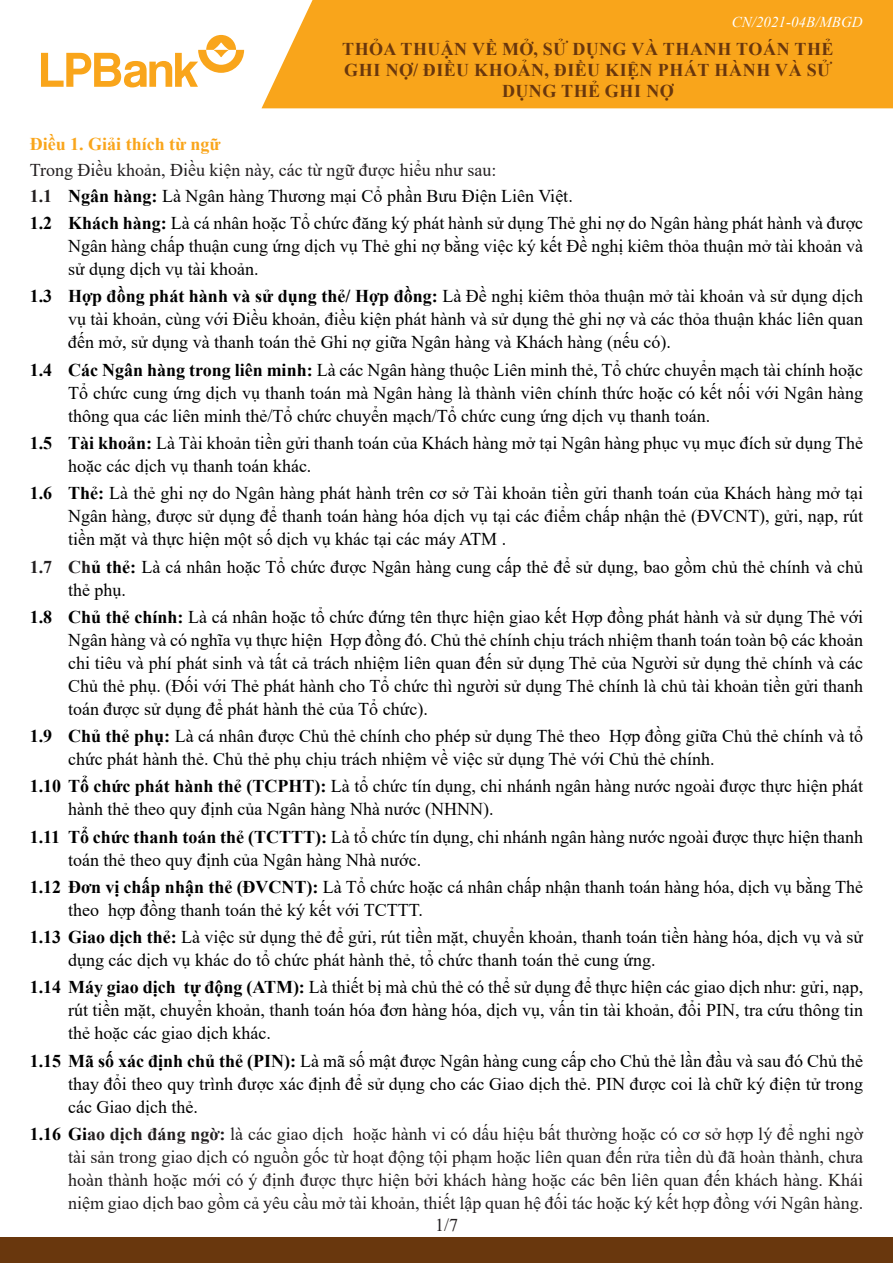
<style>
.page{position:relative;width:893px;height:1263px;background:#fff}
.page>*{position:absolute;margin:0;border:0;box-sizing:border-box;transform-origin:0 0}
.t1{font:18px/23px "Times New Roman";color:#000;text-align:justify}
.text_1{font:18px/23px "Times New Roman";color:#231f20;text-align:justify}
.t2{font:700 18px/21px "Times New Roman";letter-spacing:.035em;color:#69370d;text-align:center}
.head_1{font:700 18px "Times New Roman";color:#f9a51b}
.head_1-2{font:18px "Times New Roman";color:#231f20}
.t3{font:italic 15px "Times New Roman";color:#fff}
.s1{font-weight:700;color:#231f20}
.s2{font-weight:700}
.s3{font-weight:700;color:#000}
</style>
<div class="page">
<div style="left:0;top:1237px;width:893px;height:26px;background:#69370d"></div>
<div style="left:261px;top:0;width:632px;height:108px;background:#f9a51b"></div>
<svg style="left:41px;top:35px;width:203px;height:52px"></svg>
<p class="t3" style="left:732px;top:12px;width:132px">CN/2021-04B/MBGD</p>
<p class="t2" style="left:342px;top:38px;width:493px">THỎA THUẬN VỀ MỞ, SỬ DỤNG VÀ THANH TOÁN THẺ<br>GHI NỢ/ ĐIỀU KHOẢN, ĐIỀU KIỆN PHÁT HÀNH VÀ SỬ<br>DỤNG THẺ GHI NỢ</p>
<p class="head_1" style="left:30px;top:131px;width:192px">Điều 1. Giải thích từ ngữ</p>
<p class="text_1" style="left:30px;top:158px;width:468px">Trong Điều khoản, Điều kiện này, các từ ngữ được hiểu như sau:</p>
<p class="t1" style="left:30px;top:184px;width:545px"><span class="s1">1.1</span> <span class="s2">Ngân hàng:</span> Là Ngân hàng Thương mại Cổ phần Bưu Điện Liên Việt.</p>
<p class="t1" style="left:68px;top:211px;width:797px;text-indent:-38px"><span class="s2">1.2 Khách hàng:</span> Là cá nhân hoặc Tổ chức đăng ký phát hành sử dụng Thẻ ghi nợ do Ngân hàng phát hành và được Ngân hàng chấp thuận cung ứng dịch vụ Thẻ ghi nợ bằng việc ký kết Đề nghị kiêm thỏa thuận mở tài khoản và sử dụng dịch vụ tài khoản.</p>
<p class="t1" style="left:68px;top:284px;width:797px;text-indent:-38px"><span class="s2">1.3 Hợp đồng phát hành và sử dụng thẻ/ Hợp đồng:</span> Là Đề nghị kiêm thỏa thuận mở tài khoản và sử dụng dịch vụ tài khoản, cùng với Điều khoản, điều kiện phát hành và sử dụng thẻ ghi nợ và các thỏa thuận khác liên quan đến mở, sử dụng và thanh toán thẻ Ghi nợ giữa Ngân hàng và Khách hàng (nếu có).</p>
<p class="t1" style="left:68px;top:358px;width:797px;text-indent:-38px"><span class="s2">1.4 Các Ngân hàng trong liên minh:</span> Là các Ngân hàng thuộc Liên minh thẻ, Tổ chức chuyển mạch tài chính hoặc Tổ chức cung ứng dịch vụ thanh toán mà Ngân hàng là thành viên chính thức hoặc có kết nối với Ngân hàng thông qua các liên minh thẻ/Tổ chức chuyển mạch/Tổ chức cung ứng dịch vụ thanh toán.</p>
<p class="t1" style="left:68px;top:431px;width:797px;text-indent:-38px"><span class="s2">1.5 Tài khoản:</span> Là Tài khoản tiền gửi thanh toán của Khách hàng mở tại Ngân hàng phục vụ mục đích sử dụng Thẻ hoặc các dịch vụ thanh toán khác.</p>
<p class="t1" style="left:68px;top:481px;width:797px;text-indent:-38px"><span class="s2">1.6 Thẻ:</span> Là thẻ ghi nợ do Ngân hàng phát hành trên cơ sở Tài khoản tiền gửi thanh toán của Khách hàng mở tại Ngân hàng, được sử dụng để thanh toán hàng hóa dịch vụ tại các điểm chấp nhận thẻ (ĐVCNT), gửi, nạp, rút tiền mặt và thực hiện một số dịch vụ khác tại các máy ATM .</p>
<p class="t1" style="left:68px;top:554px;width:797px;text-indent:-38px"><span class="s1">1.7 Ch</span><span class="s2">ủ thẻ:</span> Là cá nhân hoặc Tổ chức được Ngân hàng cung cấp thẻ để sử dụng, bao gồm chủ thẻ chính và chủ thẻ phụ.</p>
<p class="t1" style="left:68px;top:605px;width:797px;text-indent:-38px"><span class="s2">1.8 Chủ thẻ chính:</span> Là cá nhân hoặc tổ chức đứng tên thực hiện giao kết Hợp đồng phát hành và sử dụng Thẻ với Ngân hàng và có nghĩa vụ thực hiện Hợp đồng đó. Chủ thẻ chính chịu trách nhiệm thanh toán toàn bộ các khoản chi tiêu và phí phát sinh và tất cả trách nhiệm liên quan đến sử dụng Thẻ của Người sử dụng thẻ chính và các Chủ thẻ phụ. (Đối với Thẻ phát hành cho Tổ chức thì người sử dụng Thẻ chính là chủ tài khoản tiền gửi thanh toán được sử dụng để phát hành thẻ của Tổ chức).</p>
<p class="t1" style="left:68px;top:724px;width:797px;text-indent:-38px"><span class="s2">1.9 Chủ thẻ phụ:</span> Là cá nhân được Chủ thẻ chính cho phép sử dụng Thẻ theo Hợp đồng giữa Chủ thẻ chính và tổ chức phát hành thẻ. Chủ thẻ phụ chịu trách nhiệm về việc sử dụng Thẻ với Chủ thẻ chính.</p>
<p class="t1" style="left:68px;top:774px;width:797px;text-indent:-38px"><span class="s2">1.10 Tổ chức phát hành thẻ (TCPHT):</span> Là tổ chức tín dụng, chi nhánh ngân hàng nước ngoài được thực hiện phát hành thẻ theo quy định của Ngân hàng Nhà nước (NHNN).</p>
<p class="t1" style="left:68px;top:824px;width:797px;text-indent:-38px"><span class="s2">1.11 Tổ chức thanh toán thẻ (TCTTT):</span> Là tổ chức tín dụng, chi nhánh ngân hàng nước ngoài được thực hiện thanh toán thẻ theo quy định của Ngân hàng Nhà nước.</p>
<p class="t1" style="left:68px;top:875px;width:797px;text-indent:-38px"><span class="s2">1.12 Đơn vị chấp nhận thẻ (ĐVCNT):</span> Là Tổ chức hoặc cá nhân chấp nhận thanh toán hàng hóa, dịch vụ bằng Thẻ theo hợp đồng thanh toán thẻ ký kết với TCTTT.</p>
<p class="t1" style="left:68px;top:925px;width:797px;text-indent:-38px"><span class="s2">1.13 Giao dịch thẻ:</span> Là việc sử dụng thẻ để gửi, rút tiền mặt, chuyển khoản, thanh toán tiền hàng hóa, dịch vụ và sử dụng các dịch vụ khác do tổ chức phát hành thẻ, tổ chức thanh toán thẻ cung ứng.</p>
<p class="t1" style="left:68px;top:975px;width:797px;text-indent:-38px"><span class="s2">1.14 Máy giao dịch tự động (ATM):</span> Là thiết bị mà chủ thẻ có thể sử dụng để thực hiện các giao dịch như: gửi, nạp, rút tiền mặt, chuyển khoản, thanh toán hóa đơn hàng hóa, dịch vụ, vấn tin tài khoản, đổi PIN, tra cứu thông tin thẻ hoặc các giao dịch khác.</p>
<p class="t1" style="left:68px;top:1048px;width:797px;text-indent:-38px"><span class="s2">1.15 Mã số xác định chủ thẻ (PIN):</span> Là mã số mật được Ngân hàng cung cấp cho Chủ thẻ lần đầu và sau đó Chủ thẻ thay đổi theo quy trình được xác định để sử dụng cho các Giao dịch thẻ. PIN được coi là chữ ký điện tử trong các Giao dịch thẻ.</p>
<p class="text_1" style="left:68px;top:1122px;width:797px;text-indent:-38px"><span class="s3">1.16 Gi</span><span class="s2">ao dịch đáng ngờ:</span> là các giao dịch hoặc hành vi có dấu hiệu bất thường hoặc có cơ sở hợp lý để nghi ngờ tài sản trong giao dịch có nguồn gốc từ hoạt động tội phạm hoặc liên quan đến rửa tiền dù đã hoàn thành, chưa hoàn thành hoặc mới có ý định được thực hiện bởi khách hàng hoặc các bên liên quan đến khách hàng. Khái niệm giao dịch bao gồm cả yêu cầu mở tài khoản, thiết lập quan hệ đối tác hoặc ký kết hợp đồng với Ngân hàng.</p>
<p class="head_1-2" style="left:435px;top:1213px;width:25px">1/7</p>
</div>
